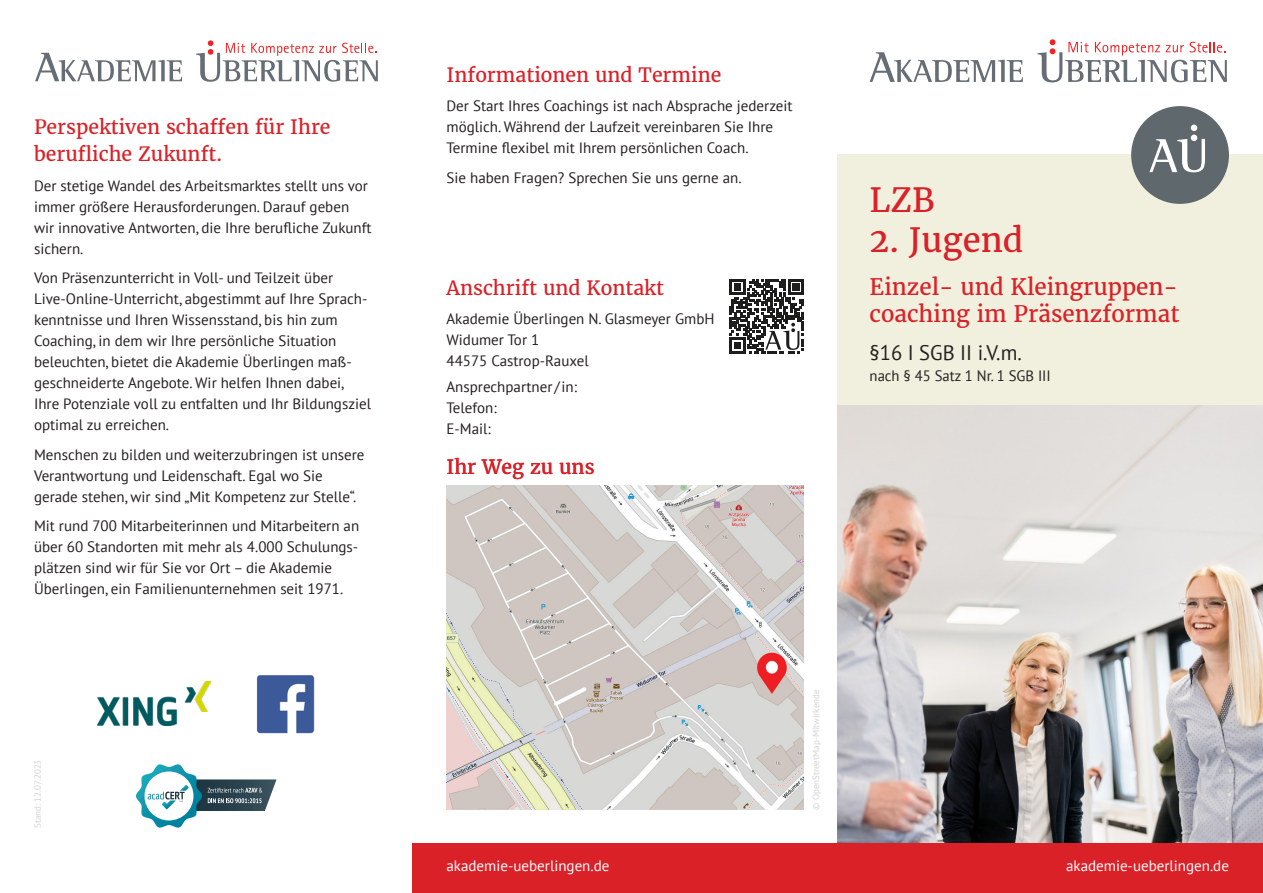
<style>
.page{position:relative;width:1263px;height:893px;background:#fff}
.page>*{position:absolute;margin:0;border:0;box-sizing:border-box;transform-origin:0 0}
.t1{font:33px "Merriweather";color:#da2128}
.t2{font:22.5px/27px "Merriweather";color:#da2128}
.t3{font:21px "PT Sans";color:#231f20}
.t4{font:19.5px/27px "Merriweather";color:#da2128}
.t5{font:15px/21px "PT Sans";color:#231f20}
.t6{font:15px "PT Sans";color:#fff}
.t7{font:9px "PT Sans";color:#d1d2d4}
</style>
<div class="page">
<img style="left:838px;top:405px;width:425px;height:438px">
<div style="left:838px;top:154px;width:425px;height:251px;background:#f1efdd"></div>
<svg style="left:870px;top:52px;width:153px;height:30px"></svg>
<svg style="left:1037px;top:39px;width:190px;height:43px"></svg>
<svg style="left:35px;top:53px;width:147px;height:28px"></svg>
<svg style="left:196px;top:40px;width:182px;height:42px"></svg>
<div style="left:412px;top:843px;width:851px;height:50px;background:#da2128"></div>
<img style="left:98px;top:681px;width:112px;height:45px">
<img style="left:256px;top:675px;width:59px;height:58px">
<svg style="left:136px;top:764px;width:141px;height:64px"></svg>
<div style="left:1131px;top:106px;width:98px;height:98px;background:#5e686d;border-radius:50%"></div>
<svg style="left:1149px;top:125px;width:56px;height:47px"></svg>
<img style="left:446px;top:486px;width:358px;height:323px">
<svg style="left:729px;top:279px;width:75px;height:74px"></svg>
<h3 class="t4" style="left:34px;top:114px;width:298px">Perspektiven schaffen für Ihre berufliche Zukunft.</h3>
<p class="t5" style="left:34px;top:174px;width:339px">Der stetige Wandel des Arbeitsmarktes stellt uns vor immer größere Herausforderungen. Darauf geben wir innovative Antworten, die Ihre berufliche Zukunft sichern.</p>
<p class="t5" style="left:34px;top:267px;width:339px">Von Präsenzunterricht in Voll- und Teilzeit über Live-Online-Unterricht, abgestimmt auf Ihre Sprach&shy;kenntnisse und Ihren Wissensstand, bis hin zum Coaching, in dem wir Ihre persönliche Situation beleuchten, bietet die Akademie Überlingen maß&shy;geschneiderte Angebote. Wir helfen Ihnen dabei, Ihre Potenziale voll zu entfalten und Ihr Bildungsziel optimal zu erreichen.</p>
<p class="t5" style="left:34px;top:443px;width:332px">Menschen zu bilden und weiterzubringen ist unsere<br>Verantwortung und Leidenschaft. Egal wo Sie gerade stehen, wir sind „Mit Kompetenz zur Stelle“.</p>
<p class="t5" style="left:34px;top:515px;width:327px">Mit rund 700 Mitarbeiterinnen und Mitarbeitern an über 60 Standorten mit mehr als 4.000 Schulungs&shy;plätzen sind wir für Sie vor Ort – die Akademie Überlingen, ein Familienunternehmen seit 1971.</p>
<p class="t7" style="left:32px;top:828px;width:70px;rotate:-90deg">Stand: 12.07.2023</p>
<h3 class="t4" style="left:446px;top:61px;width:276px">Informationen und Termine</h3>
<p class="t5" style="left:446px;top:95px;width:347px">Der Start Ihres Coachings ist nach Absprache jederzeit möglich. Während der Laufzeit vereinbaren Sie Ihre<br>Termine flexibel mit Ihrem persönlichen Coach.</p>
<p class="t5" style="left:446px;top:167px;width:297px">Sie haben Fragen? Sprechen Sie uns gerne an.</p>
<h3 class="t4" style="left:446px;top:275px;width:219px">Anschrift und Kontakt</h3>
<p class="t5" style="left:446px;top:308px;width:270px">Akademie Überlingen N. Glasmeyer GmbH<br>Widumer Tor 1<br>44575 Castrop-Rauxel</p>
<p class="t5" style="left:446px;top:376px;width:132px">Ansprechpartner/in:<br>Telefon:<br>E-Mail:</p>
<h3 class="t4" style="left:446px;top:454px;width:150px">Ihr Weg zu uns</h3>
<h1 class="t1" style="left:870px;top:180px;width:67px">LZB</h1>
<h1 class="t1" style="left:870px;top:219px;width:155px">2. Jugend</h1>
<h2 class="t2" style="left:870px;top:274px;width:311px">Einzel- und Kleingruppen&shy;coaching im Präsenzformat</h2>
<h3 class="t3" style="left:870px;top:339px;width:154px">§16 I SGB II i.V.m.</h3>
<p class="t5" style="left:870px;top:365px;width:183px">nach § 45 Satz 1 Nr. 1 SGB III</p>
<p class="t7" style="left:810px;top:810px;width:122px;rotate:-90deg">© OpenStreetMap-Mitwirkende</p>
<p class="t6" style="left:446px;top:856px;width:164px">akademie-ueberlingen.de</p>
<p class="t6" style="left:1066px;top:856px;width:164px">akademie-ueberlingen.de</p>
</div>
